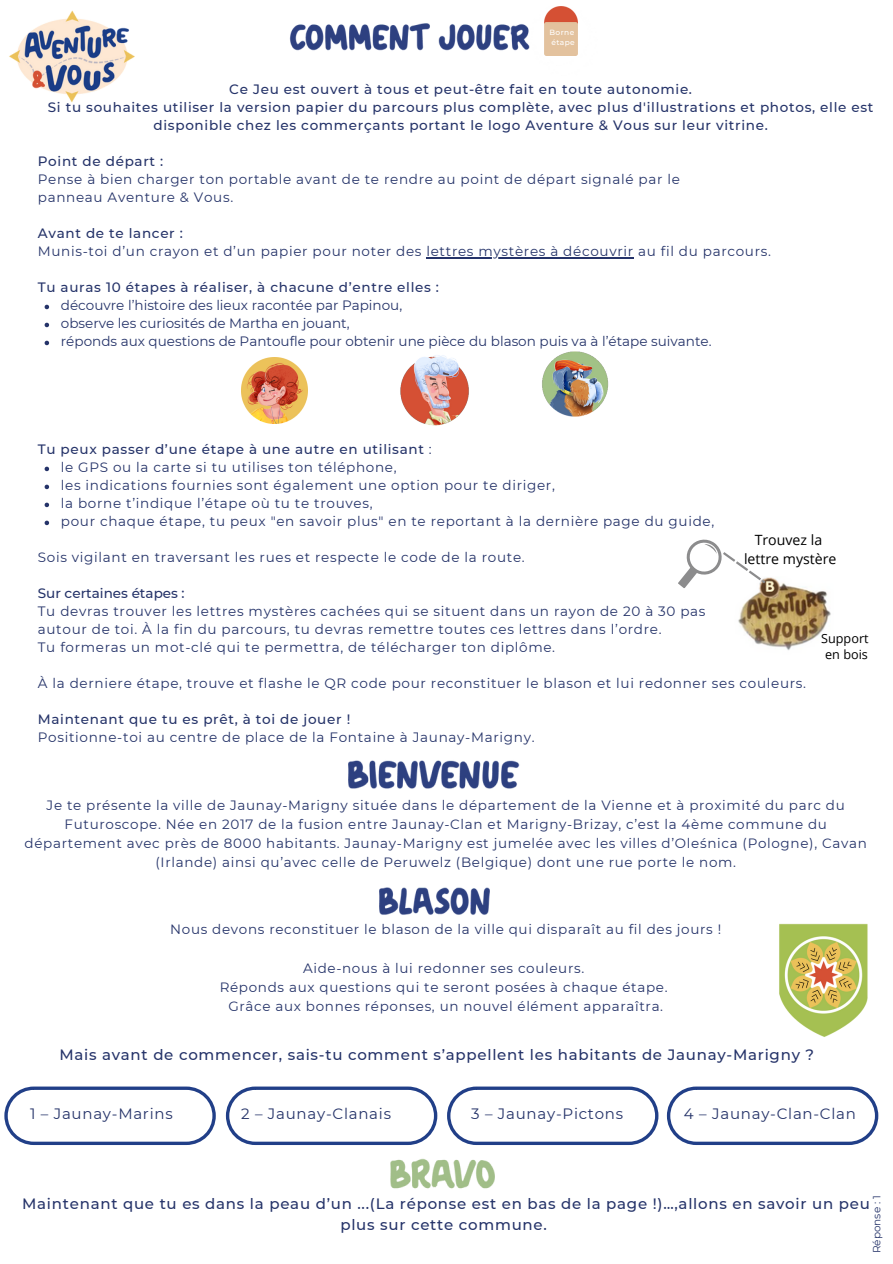
<style>
.page{position:relative;width:893px;height:1264px;background:#fff}
.page>*{position:absolute;margin:0;border:0;box-sizing:border-box;transform-origin:0 0}
.t1{font:500 15px/21.3px "Montserrat";letter-spacing:.05em;color:#253369;text-align:center}
.t2{font:15px "Montserrat";letter-spacing:.05em;color:#253369}
.t3{font:14.1px "Open Sans";color:#000}
.t4{font:13.5px/19px "Montserrat";letter-spacing:.05em;color:#253369;text-align:center}
.t5{font:500 13.5px/18px "Montserrat";letter-spacing:.05em;color:#253369;text-align:center}
.t6{font:13.5px "Montserrat";color:#253369}
.t7{font:500 13.5px "Montserrat";color:#253369}
.t8{font:12.6px "Open Sans";color:#000}
.t9{font:10.5px "Montserrat";color:#253369}
.t10{font:500 7.5px "Montserrat";letter-spacing:.05em;color:#fff}
.s1{font-weight:400}
</style>
<div class="page">
<img style="left:289px;top:23px;width:241px;height:28px">
<svg style="left:45px;top:305px;width:4px;height:4px"></svg>
<svg style="left:45px;top:323px;width:4px;height:4px"></svg>
<svg style="left:45px;top:341px;width:4px;height:4px"></svg>
<svg style="left:45px;top:466px;width:4px;height:5px"></svg>
<svg style="left:45px;top:484px;width:4px;height:5px"></svg>
<svg style="left:45px;top:502px;width:4px;height:5px"></svg>
<svg style="left:45px;top:520px;width:4px;height:5px"></svg>
<hr style="left:426px;top:257px;width:207px;height:1px;background:#253369">
<img style="left:241px;top:357px;width:66px;height:67px">
<img style="left:400px;top:355px;width:69px;height:71px">
<img style="left:542px;top:351px;width:67px;height:66px">
<img style="left:9px;top:10px;width:126px;height:93px">
<img style="left:348px;top:760px;width:172px;height:29px">
<img style="left:379px;top:887px;width:110px;height:28px">
<img style="left:779px;top:923px;width:89px;height:114px">
<svg style="left:4px;top:1086px;width:212px;height:58px"></svg>
<svg style="left:226px;top:1086px;width:211px;height:58px"></svg>
<svg style="left:447px;top:1086px;width:211px;height:58px"></svg>
<svg style="left:666px;top:1086px;width:212px;height:58px"></svg>
<img style="left:390px;top:1158px;width:105px;height:31px">
<img style="left:738px;top:577px;width:93px;height:73px">
<svg style="left:678px;top:539px;width:87px;height:49px"></svg>
<img style="left:555px;top:6px;width:23px;height:50px">
<img style="left:544px;top:7px;width:33px;height:49px">
<p class="t10" style="left:549px;top:27px;width:26px">Borne</p>
<p class="t10" style="left:551px;top:38px;width:25px">étape</p>
<p class="t5" style="left:229px;top:81px;width:464px">Ce Jeu est ouvert à tous et peut-être fait en toute autonomie.</p>
<p class="t5" style="left:48px;top:99px;width:827px">Si tu souhaites utiliser la version papier du parcours plus complète, avec plus d'illustrations et photos, elle est disponible chez les commerçants portant le logo Aventure &amp; Vous sur leur vitrine.</p>
<p class="t5" style="left:38px;top:152px;width:127px">Point de départ :</p>
<p class="t4" style="left:38px;top:170px;width:643px">Pense à bien charger ton portable avant de te rendre au point de départ signalé par le</p>
<p class="t4" style="left:38px;top:188px;width:197px">panneau Aventure &amp; Vous.</p>
<p class="t5" style="left:38px;top:224px;width:147px">Avant de te lancer :</p>
<p class="t4" style="left:38px;top:242px;width:734px">Munis-toi d’un crayon et d’un papier pour noter des lettres mystères à découvrir au fil du parcours.</p>
<p class="t5" style="left:38px;top:278px;width:402px">Tu auras 10 étapes à réaliser, à chacune d’entre elles :</p>
<p class="t6" style="left:61px;top:297px;width:343px">découvre l’histoire des lieux racontée par Papinou,</p>
<p class="t6" style="left:61px;top:315px;width:290px">observe les curiosités de Martha en jouant,</p>
<p class="t6" style="left:61px;top:333px;width:652px">réponds aux questions de Pantoufle pour obtenir une pièce du blason puis va à l’étape suivante.</p>
<p class="t5" style="left:38px;top:440px;width:395px">Tu peux passer d’une étape à une autre en utilisant <span class="s1">:</span></p>
<p class="t4" style="left:61px;top:458px;width:337px">le GPS ou la carte si tu utilises ton téléphone,</p>
<p class="t4" style="left:61px;top:476px;width:495px">les indications fournies sont également une option pour te diriger,</p>
<p class="t4" style="left:61px;top:494px;width:313px">la borne t’indique l’étape où tu te trouves,</p>
<p class="t4" style="left:61px;top:512px;width:654px">pour chaque étape, tu peux "en savoir plus" en te reportant à la dernière page du guide,</p>
<p class="t3" style="left:754px;top:530px;width:69px">Trouvez la</p>
<p class="t3" style="left:744px;top:549px;width:94px">lettre mystère</p>
<p class="t4" style="left:38px;top:548px;width:488px">Sois vigilant en traversant les rues et respecte le code de la route.</p>
<p class="t7" style="left:38px;top:585px;width:148px">Sur certaines étapes :</p>
<p class="t4" style="left:38px;top:602px;width:669px">Tu devras trouver les lettres mystères cachées qui se situent dans un rayon de 20 à 30 pas</p>
<p class="t4" style="left:38px;top:620px;width:625px">autour de toi. À la fin du parcours, tu devras remettre toutes ces lettres dans l’ordre.</p>
<p class="t4" style="left:38px;top:638px;width:519px">Tu formeras un mot-clé qui te permettra, de télécharger ton diplôme.</p>
<p class="t4" style="left:38px;top:674px;width:769px">À la derniere étape, trouve et flashe le QR code pour reconstituer le blason et lui redonner ses couleurs.</p>
<p class="t5" style="left:38px;top:710px;width:314px">Maintenant que tu es prêt, à toi de jouer !</p>
<p class="t4" style="left:38px;top:727px;width:498px">Positionne-toi au centre de place de la Fontaine à Jaunay-Marigny.</p>
<p class="t8" style="left:821px;top:629px;width:49px">Support</p>
<p class="t8" style="left:825px;top:646px;width:44px">en bois</p>
<p class="t4" style="left:25px;top:795px;width:843px">Je te présente la ville de Jaunay-Marigny située dans le département de la Vienne et à proximité du parc du Futuroscope. Née en 2017 de la fusion entre Jaunay-Clan et Marigny-Brizay, c’est la 4ème commune du département avec près de 8000 habitants. Jaunay-Marigny est jumelée avec les villes d’Oleśnica (Pologne), Cavan (Irlande) ainsi qu’avec celle de Peruwelz (Belgique) dont une rue porte le nom.</p>
<p class="t4" style="left:170px;top:920px;width:552px">Nous devons reconstituer le blason de la ville qui disparaît au fil des jours !</p>
<p class="t4" style="left:303px;top:958px;width:283px">Aide-nous à lui redonner ses couleurs.</p>
<p class="t4" style="left:220px;top:977px;width:449px">Réponds aux questions qui te seront posées à chaque étape.</p>
<p class="t4" style="left:228px;top:996px;width:436px">Grâce aux bonnes réponses, un nouvel élément apparaîtra.</p>
<p class="t1" style="left:59px;top:1044px;width:756px">Mais avant de commencer, sais-tu comment s’appellent les habitants de Jaunay-Marigny ?</p>
<p class="t2" style="left:30px;top:1104px;width:144px">1 – Jaunay-Marins</p>
<p class="t2" style="left:241px;top:1104px;width:151px">2 – Jaunay-Clanais</p>
<p class="t2" style="left:471px;top:1104px;width:153px">3 – Jaunay-Pictons</p>
<p class="t2" style="left:683px;top:1104px;width:174px">4 – Jaunay-Clan-Clan</p>
<p class="t1" style="left:22px;top:1192px;width:849px">Maintenant que tu es dans la peau d’un ...(La réponse est en bas de la page !)…,allons en savoir un peu plus sur cette commune.</p>
<p class="t9" style="left:870px;top:1253px;width:59px;rotate:-90deg">Réponse : 1</p>
</div>
